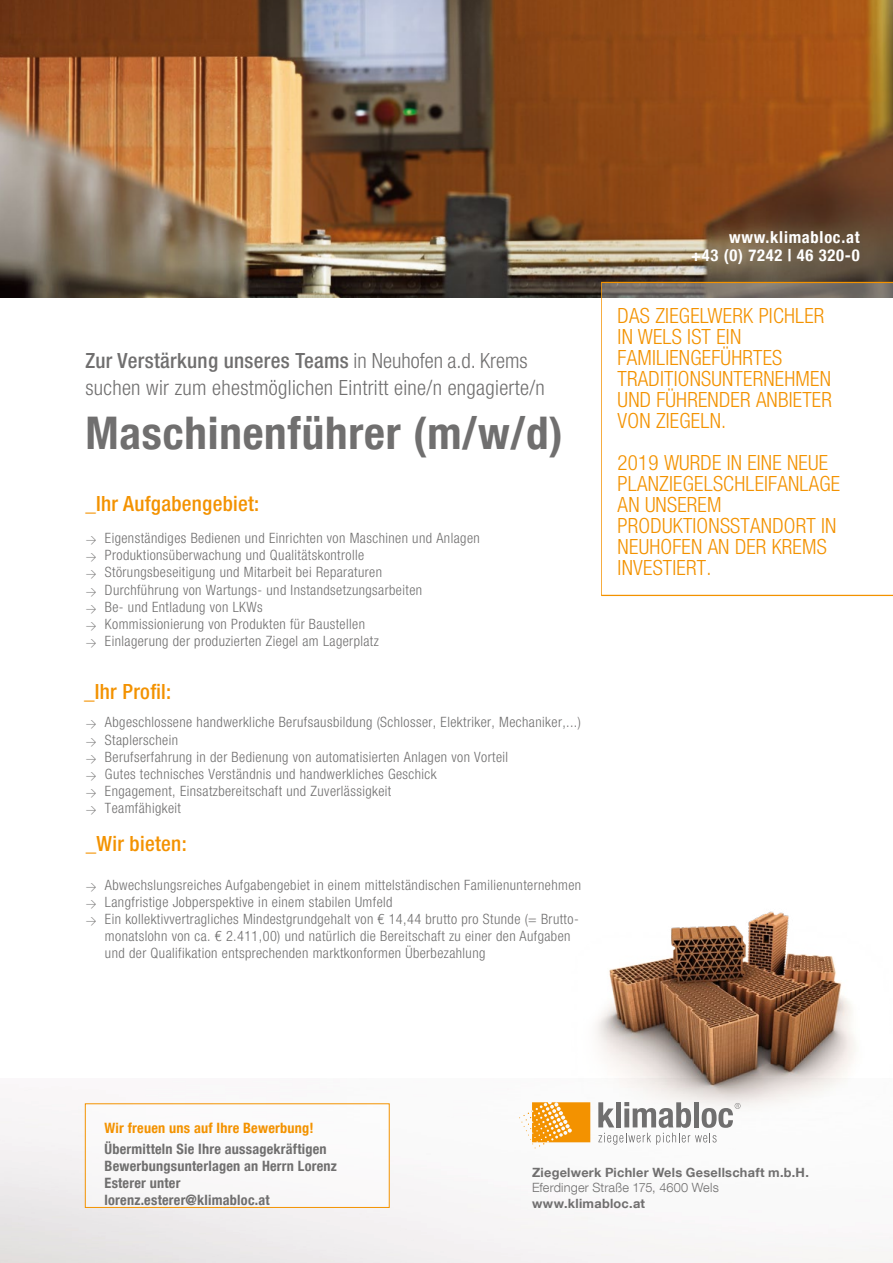
<style>
.page{position:relative;width:893px;height:1263px;background:#fff}
.page>*{position:absolute;margin:0;border:0;box-sizing:border-box;transform-origin:0 0}
.t1{font:700 condensed 45px "Helvetica Neue LT Com";letter-spacing:.02em;color:#706f6f}
.t2{font:300 condensed 21px/21px "Helvetica Neue LT Com";letter-spacing:.01em;color:#f39200}
.t3{font:300 condensed 21px/27px "Helvetica Neue LT Com";letter-spacing:.015em;color:#706f6f}
.t4{font:500 condensed 21px "Helvetica Neue LT Com";letter-spacing:.015em;color:#f39200}
.t5{font:700 condensed 16.5px/18px "Helvetica Neue LT Com";letter-spacing:.045em;color:#fff;text-align:right}
.t6{font:300 condensed 14.25px/17.1px "Helvetica Neue LT Com";letter-spacing:.03em;color:#706f6f}
.t7{font:700 condensed 14.25px/17.1px "Helvetica Neue LT Com";letter-spacing:.015em;color:#706f6f}
.t8{font:700 condensed 14.25px "Helvetica Neue LT Com";letter-spacing:.015em;color:#f39200}
.t9{font:700 12.75px "Helvetica Neue LT Com";letter-spacing:.02em;color:#706f6f}
.t10{font:300 12.75px "Helvetica Neue LT Com";letter-spacing:.01em;color:#706f6f}
.s1{font-weight:500}
.s2{font-family:"DIN";font-stretch:normal;font-size:10.5px}
</style>
<div class="page">
<img style="left:0;top:1103px;width:893px;height:160px">
<img style="left:0;top:0;width:893px;height:298px">
<svg style="left:601px;top:282px;width:292px;height:314px"></svg>
<div style="left:85px;top:1103px;width:304px;height:105px;background:#fff"></div>
<img style="left:590px;top:911px;width:303px;height:222px">
<div style="left:85px;top:1103px;width:304px;height:105px;border:1px solid #f39200"></div>
<svg style="left:598px;top:1102px;width:143px;height:43px"></svg>
<svg style="left:519px;top:1102px;width:71px;height:46px"></svg>
<h2 class="t3" style="left:85px;top:347px;width:461px"><span class="s1">Zur Verstärkung unseres Teams</span> in Neuhofen a.d. Krems suchen wir zum ehestmöglichen Eintritt eine/n engagierte/n</h2>
<h1 class="t1" style="left:85px;top:406px;width:479px">Maschinenführer (m/w/d)</h1>
<h2 class="t4" style="left:85px;top:491px;width:175px">_Ihr Aufgabengebiet:</h2>
<p class="t6" style="left:86px;top:529px;width:396px"><span class="s2">&gt;</span> Eigenständiges Bedienen und Einrichten von Maschinen und Anlagen <span class="s2">&gt;</span> Produktionsüberwachung und Qualitätskontrolle<br><span class="s2">&gt;</span> Störungsbeseitigung und Mitarbeit bei Reparaturen<br><span class="s2">&gt;</span> Durchführung von Wartungs- und Instandsetzungsarbeiten<br><span class="s2">&gt;</span> Be- und Entladung von LKWs<br><span class="s2">&gt;</span> Kommissionierung von Produkten für Baustellen<br><span class="s2">&gt;</span> Einlagerung der produzierten Ziegel am Lagerplatz</p>
<h2 class="t4" style="left:84px;top:679px;width:89px">_Ihr Profil:</h2>
<p class="t6" style="left:86px;top:714px;width:497px"><span class="s2">&gt;</span> Abgeschlossene handwerkliche Berufsausbildung (Schlosser, Elektriker, Mechaniker,...) <span class="s2">&gt;</span> Staplerschein<br><span class="s2">&gt;</span> Berufserfahrung in der Bedienung von automatisierten Anlagen von Vorteil<br><span class="s2">&gt;</span> Gutes technisches Verständnis und handwerkliches Geschick<br><span class="s2">&gt;</span> Engagement, Einsatzbereitschaft und Zuverlässigkeit<br><span class="s2">&gt;</span> Teamfähigkeit</p>
<h2 class="t4" style="left:86px;top:831px;width:103px">_Wir bieten:</h2>
<p class="t6" style="left:86px;top:876px;width:497px"><span class="s2">&gt;</span> Abwechslungsreiches Aufgabengebiet in einem mittelständischen Familienunternehmen</p>
<p class="t6" style="left:86px;top:893px;width:308px"><span class="s2">&gt;</span> Langfristige Jobperspektive in einem stabilen Umfeld</p>
<p class="t6" style="left:86px;top:910px;width:494px"><span class="s2">&gt;</span> Ein kollektivvertragliches Mindestgrundgehalt von € 14,44 brutto pro Stunde (= Brutto-</p>
<p class="t6" style="left:105px;top:927px;width:467px">monatslohn von ca. € 2.411,00) und natürlich die Bereitschaft zu einer den Aufgaben</p>
<p class="t6" style="left:105px;top:944px;width:382px">und der Qualifikation entsprechenden marktkonformen Überbezahlung</p>
<p class="t5" style="left:691px;top:228px;width:170px">www.klimabloc.at<br>+43 (0) 7242 | 46 320-0</p>
<h2 class="t2" style="left:618px;top:305px;width:216px">DAS ZIEGELWERK PICHLER<br>IN WELS IST EIN<br>FAMILIENGEFÜHRTES<br>TRADITIONSUNTERNEHMEN<br>UND FÜHRENDER ANBIETER<br>VON ZIEGELN.</h2>
<h2 class="t2" style="left:618px;top:452px;width:224px">2019 WURDE IN EINE NEUE<br>PLANZIEGELSCHLEIFANLAGE<br>AN UNSEREM<br>PRODUKTIONSSTANDORT IN<br>NEUHOFEN AN DER KREMS<br>INVESTIERT.</h2>
<p class="t8" style="left:105px;top:1119px;width:211px">Wir freuen uns auf Ihre Bewerbung!</p>
<p class="t7" style="left:105px;top:1140px;width:234px">Übermitteln Sie Ihre aussagekräftigen<br>Bewerbungsunterlagen an Herrn Lorenz<br>Esterer unter lorenz.esterer@klimabloc.at</p>
<p class="t9" style="left:532px;top:1164px;width:278px">Ziegelwerk Pichler Wels Gesellschaft m.b.H.</p>
<p class="t10" style="left:532px;top:1180px;width:188px">Eferdinger Straße 175, 4600 Wels</p>
<p class="t9" style="left:532px;top:1195px;width:115px">www.klimabloc.at</p>
</div>
